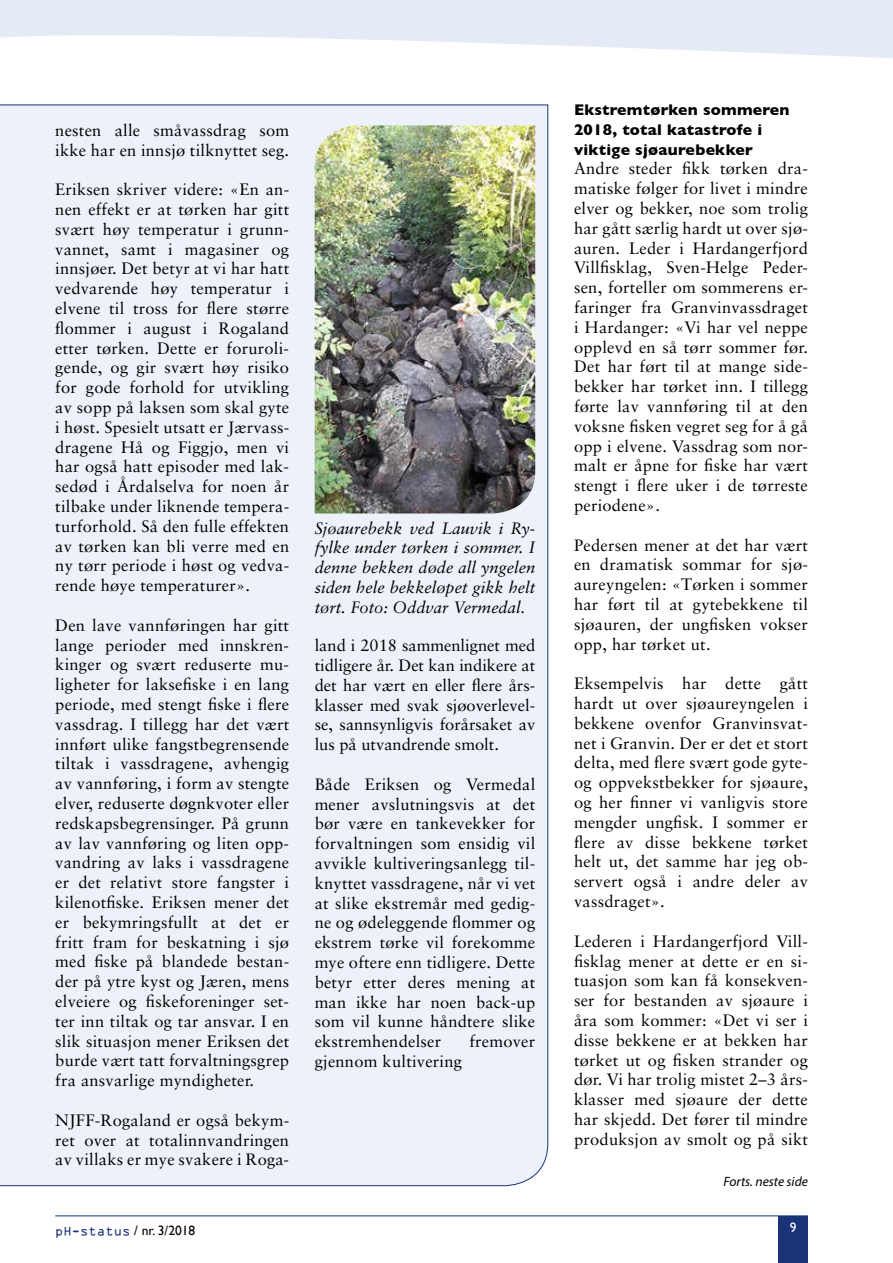
<style>
.page{position:relative;width:893px;height:1263px;background:#fff}
.page>*{position:absolute;margin:0;border:0;box-sizing:border-box;transform-origin:0 0}
.t1{font:16.5px/19.8px "Sabon";letter-spacing:.015em;color:#000;text-align:justify}
.t2{font:italic 16.5px/19.8px "Sabon";color:#000;text-align:justify}
.t3{font:700 15.75px/19.8px "Gill Sans";letter-spacing:.015em;color:#000}
.t4{font:13.5px "Gill Sans";color:#000}
.t5{font:italic 13.5px "Myriad Pro";color:#000}
.t6{font:13.5px "Gill Sans";color:#fff}
.s1{font-family:"OCR Aby BT";color:#193278}
</style>
<div class="page">
<div style="left:778px;top:1216px;width:30px;height:47px;background:#193278"></div>
<hr style="left:55px;top:1215px;width:753px;height:1px;background:#193278">
<svg style="left:0;top:0;width:893px;height:58px;fill:#e4eaf6"></svg>
<div style="left:0;top:104px;width:549px;height:1082px;background:#edf1f9"></div>
<img style="left:315px;top:125px;width:220px;height:388px">
<p class="t1" style="left:55px;top:120px;width:235px">nesten alle småvassdrag som ikke har en innsjø tilknyttet seg.</p>
<p class="t1" style="left:55px;top:179px;width:235px">Eriksen skriver videre: «En an&shy;nen effekt er at tørken har gitt svært høy temperatur i grunn&shy;vannet, samt i magasiner og innsjøer. Det betyr at vi har hatt vedvarende høy temperatur i elvene til tross for flere større flommer i august i Rogaland etter tørken. Dette er foruroli&shy;gende, og gir svært høy risiko for gode forhold for utvikling av sopp på laksen som skal gyte i høst. Spesielt utsatt er Jærvass&shy;dragene Hå og Figgjo, men vi har også hatt episoder med lak&shy;sedød i Årdalselva for noen år tilbake under liknende tempera&shy;turforhold. Så den fulle effekten av tørken kan bli verre med en ny tørr periode i høst og vedva&shy;rende høye temperaturer».</p>
<p class="t1" style="left:55px;top:615px;width:235px">Den lave vannføringen har gitt lange perioder med innskren&shy;kinger og svært reduserte mu&shy;ligheter for laksefiske i en lang periode, med stengt fiske i flere vassdrag. I tillegg har det vært innført ulike fangstbegrensende tiltak i vassdragene, avhengig av vannføring, i form av stengte elver, reduserte døgnkvoter eller redskapsbegrensinger. På grunn av lav vannføring og liten opp&shy;vandring av laks i vassdragene er det relativt store fangster i kilenotfiske. Eriksen mener det er bekymringsfullt at det er fritt fram for beskatning i sjø med fiske på blandede bestan&shy;der på ytre kyst og Jæren, mens elveiere og fiskeforeninger set&shy;ter inn tiltak og tar ansvar. I en slik situasjon mener Eriksen det burde vært tatt forvaltningsgrep fra ansvarlige myndigheter.</p>
<p class="t1" style="left:55px;top:1110px;width:235px">NJFF-Rogaland er også bekym&shy;ret over at totalinnvandringen av villaks er mye svakere i Roga-</p>
<p class="t2" style="left:315px;top:518px;width:222px">Sjøaurebekk ved Lauvik i Ry&shy;fylke under tørken i sommer. I denne bekken døde all yngelen siden hele bekkeløpet gikk helt tørt. Foto: Oddvar Vermedal.</p>
<p class="t1" style="left:315px;top:635px;width:222px">land i 2018 sammenlignet med tidligere år. Det kan indikere at det har vært en eller flere års&shy;klasser med svak sjøoverlevel&shy;se, sannsynligvis forårsaket av lus på utvandrende smolt.</p>
<p class="t1" style="left:315px;top:774px;width:222px">Både Eriksen og Vermedal mener avslutningsvis at det bør være en tankevekker for forvaltningen som ensidig vil avvikle kultiveringsanlegg til&shy;knyttet vassdragene, når vi vet at slike ekstremår med gedig&shy;ne og ødeleggende flommer og ekstrem tørke vil forekomme mye oftere enn tidligere. Dette betyr etter deres mening at man ikke har noen back-up som vil kunne håndtere slike ekstremhendelser</p>
<p class="t1" style="left:469px;top:1031px;width:67px">fremover</p>
<p class="t1" style="left:315px;top:1051px;width:149px">gjennom kultivering</p>
<p class="t3" style="left:574px;top:99px;width:217px">Ekstremtørken sommeren<br>2018, total katastrofe i viktige sjøaurebekker</p>
<p class="t1" style="left:574px;top:159px;width:235px">Andre steder fikk tørken dra&shy;matiske følger for livet i mindre elver og bekker, noe som trolig har gått særlig hardt ut over sjø&shy;auren. Leder i Hardangerfjord Villfisklag, Sven-Helge Peder&shy;sen, forteller om sommerens er&shy;faringer fra Granvinvassdraget i Hardanger: «Vi har vel neppe opplevd en så tørr sommer før.<br>Det har ført til at mange side&shy;bekker har tørket inn. I tillegg førte lav vannføring til at den voksne fisken vegret seg for å gå opp i elvene. Vassdrag som nor&shy;malt er åpne for fiske har vært stengt i flere uker i de tørreste periodene».</p>
<p class="t1" style="left:574px;top:535px;width:235px">Pedersen mener at det har vært en dramatisk sommar for sjø&shy;aureyngelen: «Tørken i sommer har ført til at gytebekkene til sjøauren, der ungfisken vokser opp, har tørket ut.</p>
<p class="t1" style="left:574px;top:673px;width:235px">Eksempelvis har dette gått hardt ut over sjøaureyngelen i bekkene ovenfor Granvinsvat&shy;net i Granvin. Der er det et stort delta, med flere svært gode gyte&shy;og oppvekstbekker for sjøaure, og her finner vi vanligvis store mengder ungfisk. I sommer er flere av disse bekkene tørket helt ut, det samme har jeg ob&shy;servert også i andre deler av vassdraget».</p>
<p class="t1" style="left:574px;top:931px;width:235px">Lederen i Hardangerfjord Vill&shy;fisklag mener at dette er en si&shy;tuasjon som kan få konsekven&shy;ser for bestanden av sjøaure i åra som kommer: «Det vi ser i disse bekkene er at bekken har tørket ut og fisken strander og dør. Vi har trolig mistet 2–3 års&shy;klasser med sjøaure der dette har skjedd. Det fører til mindre produksjon av smolt og på sikt</p>
<p class="t5" style="left:723px;top:1173px;width:86px">Forts. neste side</p>
<p class="t4" style="left:55px;top:1222px;width:142px"><span class="s1">pH-status</span> / nr. 3/2018</p>
<p class="t6" style="left:790px;top:1220px;width:8px">9</p>
</div>
